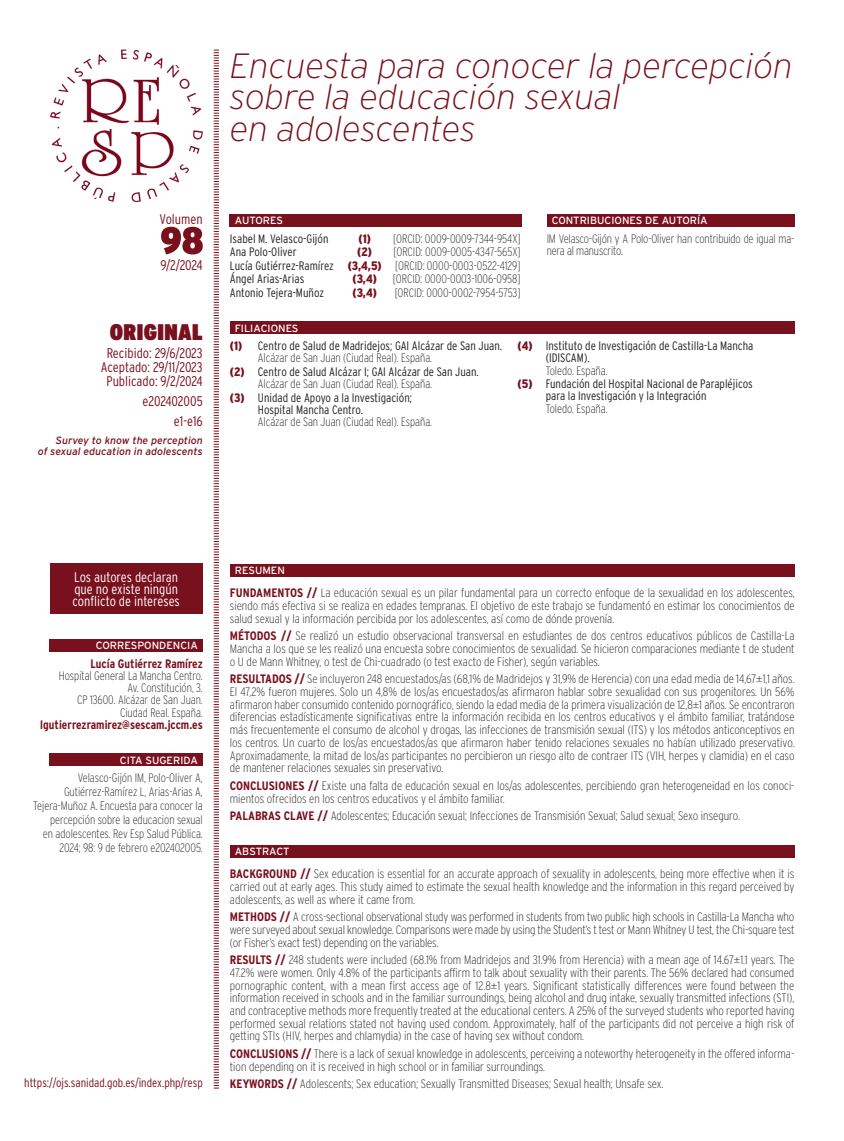
<style>
.page{position:relative;width:844px;height:1141px;background:#fff}
.page>*{position:absolute;margin:0;border:0;box-sizing:border-box;transform-origin:0 0}
.t1{font:italic 200 35px/31.5px "Interstate";color:#79101e}
.t2{font:900 22.57px "Interstate Condensed";letter-spacing:.02em;color:#79101e}
.t3{font:300 14px/14px "Interstate Condensed";color:#79101e;text-align:center}
.t4{font:300 14px/12.2px "Interstate Condensed";color:#fff}
.t5{font:200 12.25px/12.8px "Interstate Condensed";color:#231f20;text-align:justify;scale:1.05 1}
.t6{font:200 12.25px/14px "Interstate Condensed";color:#231f20;text-align:right}
.t7{font:300 12.25px/12.2px "Interstate Condensed";color:#231f20}
.t8{font:700 12.25px "Interstate Condensed";color:#79101e}
.t9{font:300 12.25px "Interstate Condensed";color:#79101e}
.t10{font:900 12.25px "Interstate Condensed";color:#79101e}
.t11{font:10.5px "Interstate";color:#fff}
.t12{font:italic 10.5px/10.5px "Interstate";color:#79101e;text-align:right}
.s1{font-weight:900;color:#79101e}
.s2{font-weight:300}
.s3{font-weight:200}
.s4{font-weight:700;color:#79101e}
.s5{font-family:"Futura PT";font-weight:300}
</style>
<div class="page">
<div style="left:230px;top:564px;width:564px;height:12px;background:#79101e"></div>
<div style="left:230px;top:845px;width:564px;height:13px;background:#79101e"></div>
<div style="left:50px;top:639px;width:153px;height:13px;background:#79101e"></div>
<div style="left:50px;top:754px;width:153px;height:12px;background:#79101e"></div>
<div style="left:230px;top:214px;width:291px;height:13px;background:#79101e"></div>
<div style="left:230px;top:321px;width:564px;height:13px;background:#79101e"></div>
<div style="left:546px;top:214px;width:248px;height:13px;background:#79101e"></div>
<div style="left:50px;top:564px;width:153px;height:50px;background:#79101e"></div>
<svg style="left:161px;top:227px;width:42px;height:28px"></svg>
<img style="left:50px;top:50px;width:153px;height:152px">
<svg style="left:213px;top:49px;width:6px;height:1040px"></svg>
<h1 class="t1" style="left:230px;top:50px;width:564px">Encuesta para conocer la percepción sobre la educación sexual<br>en adolescentes</h1>
<p class="t3" style="left:160px;top:212px;width:45px">Volumen</p>
<p class="t3" style="left:160px;top:257px;width:44px">9/2/2024</p>
<h2 class="t2" style="left:110px;top:319px;width:94px">ORIGINAL</h2>
<p class="t3" style="left:101px;top:346px;width:103px">Recibido: 29/6/2023<br>Aceptado: 29/11/2023<br>Publicado: 9/2/2024</p>
<p class="t3" style="left:142px;top:391px;width:62px;line-height:19.9px;text-align:right">e202402005 e1-e16</p>
<p class="t12" style="left:38px;top:435px;width:166px">Survey to know the perception<br>of sexual education in adolescents</p>
<p class="t11" style="left:235px;top:215px;width:50px">AUTORES</p>
<p class="t7" style="left:230px;top:232px;width:100px">Isabel M. Velasco-Gijón</p>
<p class="t6" style="left:358px;top:231px;width:163px"><span class="s1">(1)</span> [ORCID: 0009-0009-7344-954X]</p>
<p class="t7" style="left:230px;top:246px;width:68px">Ana Polo-Oliver</p>
<p class="t6" style="left:230px;top:245px;width:292px;line-height:13.5px;text-align:justify;text-indent:127px"><span class="s1">(2)</span> [ORCID: 0009-0005-4347-565X] <span class="s2">Lucía Gutiérrez-Ramírez</span> <span class="s1">(3,4,5)</span> [ORCID: 0000-0003-0522-4129] <span class="s2">Ángel Arias-Arias</span></p>
<p class="t10" style="left:352px;top:272px;width:26px">(3,4)</p>
<p class="t6" style="left:393px;top:272px;width:129px">[ORCID: 0000-0003-1006-0958]</p>
<p class="t7" style="left:230px;top:286px;width:96px">Antonio Tejera-Muñoz</p>
<p class="t10" style="left:352px;top:286px;width:26px">(3,4)</p>
<p class="t6" style="left:394px;top:285px;width:127px">[ORCID: 0000-0002-7954-5753]</p>
<p class="t11" style="left:235px;top:322px;width:65px">FILIACIONES</p>
<p class="t11" style="left:551px;top:215px;width:157px">CONTRIBUCIONES DE AUTORÍA</p>
<p class="t6" style="left:546px;top:232px;width:249px;line-height:12.2px;text-align:left">IM Velasco-Gijón y A Polo-Oliver han contribuido de igual ma&shy;nera al manuscrito.</p>
<p class="t7" style="left:258px;top:340px;width:246px;text-indent:-28px"><span class="s1">(1)</span> Centro de Salud de Madridejos; GAI Alcázar de San Juan.<br><span class="s3">Alcázar de San Juan (Ciudad Real). España.</span></p>
<p class="t7" style="left:258px;top:365px;width:222px;text-indent:-28px"><span class="s1">(2)</span> Centro de Salud Alcázar I; GAI Alcázar de San Juan.<br><span class="s3">Alcázar de San Juan (Ciudad Real). España.</span></p>
<p class="t7" style="left:258px;top:391px;width:156px;text-indent:-28px"><span class="s1">(3)</span> Unidad de Apoyo a la Investigación;<br>Hospital Mancha Centro.</p>
<p class="t6" style="left:258px;top:415px;width:176px">Alcázar de San Juan (Ciudad Real). España.</p>
<p class="t7" style="left:545px;top:340px;width:209px;text-indent:-28px"><span class="s1">(4)</span> Instituto de Investigación de Castilla-La Mancha (IDISCAM).</p>
<p class="t7" style="left:517px;top:363px;width:237px;line-height:13.5px;text-indent:28px"><span class="s3">Toledo. España.<br></span><span class="s1">(5)</span> Fundación del Hospital Nacional de Parapléjicos</p>
<p class="t7" style="left:545px;top:390px;width:162px">para la Investigación y la Integración</p>
<p class="t6" style="left:545px;top:401px;width:63px">Toledo. España.</p>
<p class="t4" style="left:73px;top:571px;width:109px">Los autores declaran que no existe ningún conflicto de intereses</p>
<p class="t11" style="left:96px;top:639px;width:103px">CORRESPONDENCIA</p>
<p class="t8" style="left:90px;top:656px;width:114px">Lucía Gutiérrez Ramírez</p>
<p class="t6" style="left:59px;top:669px;width:145px;line-height:12.2px">Hospital General La Mancha Centro.<br>Av. Constitución, 3.<br>CP 13600. Alcázar de San Juan.<br>Ciudad Real. España.</p>
<p class="t8" style="left:40px;top:718px;width:164px">lgutierrezramirez@sescam.jccm.es</p>
<p class="t11" style="left:120px;top:754px;width:79px">CITA SUGERIDA</p>
<p class="t6" style="left:33px;top:771px;width:171px">Velasco-Gijón IM, Polo-Oliver A, Gutiérrez-Ramírez L, Arias-Arias A, Tejera-Muñoz A. Encuesta para conocer la percepción sobre la educacion sexual<br>en adolescentes. Rev Esp Salud Pública.<br>2024; 98: 9 de febrero e202402005.</p>
<p class="t9" style="left:24px;top:1075px;width:180px">https://ojs.sanidad.gob.es/index.php/resp</p>
<p class="t11" style="left:235px;top:564px;width:51px">RESUMEN</p>
<p class="t5" style="left:230px;top:587px;width:539px"><span class="s4">FUNDAMENTOS //</span> La educación sexual es un pilar fundamental para un correcto enfoque de la sexualidad en los adolescentes, siendo más efectiva si se realiza en edades tempranas. El objetivo de este trabajo se fundamentó en estimar los conocimientos de salud sexual y la información percibida por los adolescentes, así como de dónde provenía.</p>
<p class="t5" style="left:230px;top:630px;width:539px"><span class="s4">MÉTODOS //</span> Se realizó un estudio observacional transversal en estudiantes de dos centros educativos públicos de Castilla-La Mancha a los que se les realizó una encuesta sobre conocimientos de sexualidad. Se hicieron comparaciones mediante t de student o U de Mann Whitney, o test de Chi-cuadrado (o test exacto de Fisher), según variables.</p>
<p class="t5" style="left:230px;top:673px;width:539px"><span class="s4">RESULTADOS //</span> Se incluyeron 248 encuestados/as (68,1% de Madridejos y 31,9% de Herencia) con una edad media de 14,67<span class="s5">±</span>1,1 años.<br>El 47,2% fueron mujeres. Solo un 4,8% de los/as encuestados/as afirmaron hablar sobre sexualidad con sus progenitores. Un 56% afirmaron haber consumido contenido pornográfico, siendo la edad media de la primera visualización de 12,8<span class="s5">±</span>1 años. Se encontraron diferencias estadísticamente significativas entre la información recibida en los centros educativos y el ámbito familiar, tratándose más frecuentemente el consumo de alcohol y drogas, las infecciones de transmisión sexual (ITS) y los métodos anticonceptivos en los centros. Un cuarto de los/as encuestados/as que afirmaron haber tenido relaciones sexuales no habían utilizado preservativo.<br>Aproximadamente, la mitad de los/as participantes no percibieron un riesgo alto de contraer ITS (VIH, herpes y clamidia) en el caso de mantener relaciones sexuales sin preservativo.</p>
<p class="t5" style="left:230px;top:779px;width:539px"><span class="s4">CONCLUSIONES //</span> Existe una falta de educación sexual en los/as adolescentes, percibiendo gran heterogeneidad en los conoci&shy;mientos ofrecidos en los centros educativos y el ámbito familiar.</p>
<p class="t5" style="left:230px;top:809px;width:487px"><span class="s4">PALABRAS CLAVE //</span> Adolescentes; Educación sexual; Infecciones de Transmisión Sexual; Salud sexual; Sexo inseguro.</p>
<p class="t11" style="left:235px;top:845px;width:56px">ABSTRACT</p>
<p class="t5" style="left:230px;top:867px;width:539px"><span class="s4">BACKGROUND //</span> Sex education is essential for an accurate approach of sexuality in adolescents, being more effective when it is carried out at early ages. This study aimed to estimate the sexual health knowledge and the information in this regard perceived by adolescents, as well as where it came from.</p>
<p class="t5" style="left:230px;top:911px;width:539px"><span class="s4">METHODS //</span> A cross-sectional observational study was performed in students from two public high schools in Castilla-La Mancha who were surveyed about sexual knowledge. Comparisons were made by using the Student’s t test or Mann Whitney U test, the Chi-square test (or Fisher’s exact test) depending on the variables.</p>
<p class="t5" style="left:230px;top:954px;width:539px"><span class="s4">RESULTS //</span> 248 students were included (68.1% from Madridejos and 31.9% from Herencia) with a mean age of 14.67<span class="s5">±</span>1.1 years. The 47.2% were women. Only 4.8% of the participants affirm to talk about sexuality with their parents. The 56% declared had consumed pornographic content, with a mean first access age of 12.8<span class="s5">±</span>1 years. Significant statistically differences were found between the information received in schools and in the familiar surroundings, being alcohol and drug intake, sexually transmitted infections (STI), and contraceptive methods more frequently treated at the educational centers. A 25% of the surveyed students who reported having performed sexual relations stated not having used condom. Approximately, half of the participants did not perceive a high risk of getting STIs (HIV, herpes and chlamydia) in the case of having sex without condom.</p>
<p class="t5" style="left:230px;top:1047px;width:539px"><span class="s4">CONCLUSIONS //</span> There is a lack of sexual knowledge in adolescents, perceiving a noteworthy heterogeneity in the offered informa&shy;tion depending on it is received in high school or in familiar surroundings.</p>
<p class="t5" style="left:230px;top:1078px;width:414px"><span class="s4">KEYWORDS //</span> Adolescents; Sex education; Sexually Transmitted Diseases; Sexual health; Unsafe sex.</p>
</div>
